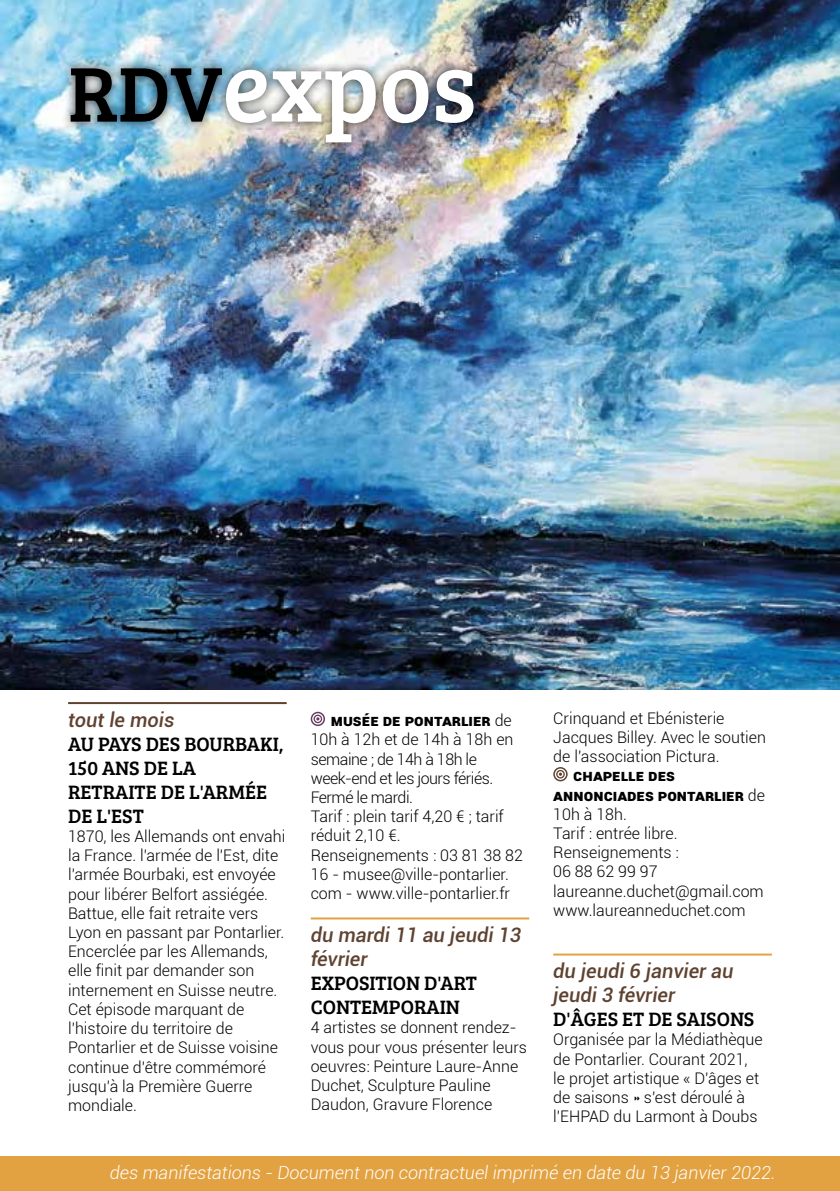
<style>
.page{position:relative;width:840px;height:1191px;background:#fff}
.page>*{position:absolute;margin:0;border:0;box-sizing:border-box;transform-origin:0 0}
.t1{font:100px "Bree Serif";color:#fff}
.t2{font:20px/24px "Bree Serif";color:#000}
.t3{font:italic 500 20px/24px "Roboto";color:#5f4230}
.t4{font:italic 300 18px "Roboto";color:#fff}
.t5{font:300 16px/19.2px "Roboto";color:#000}
.s1{font-size:80px;color:#000}
.s2{font-weight:900}
</style>
<div class="page">
<hr style="left:68px;top:702px;width:218px;height:2px;background:#5f4230">
<hr style="left:310px;top:917px;width:219px;height:2px;background:#e2a242">
<svg style="left:310px;top:711px;width:15px;height:15px"></svg>
<div style="left:312px;top:713px;width:11px;height:11px;border:1px solid #fff;border-radius:50%"></div>
<svg style="left:315px;top:716px;width:5px;height:6px"></svg>
<hr style="left:553px;top:953px;width:218px;height:2px;background:#e2a242">
<svg style="left:553px;top:767px;width:14px;height:14px"></svg>
<div style="left:554px;top:768px;width:11px;height:12px;border:1px solid #fff;border-radius:50%"></div>
<svg style="left:557px;top:771px;width:6px;height:6px"></svg>
<div style="left:0;top:1157px;width:839px;height:34px;background:#e2a242"></div>
<img style="left:0;top:0;width:839px;height:689px">
<div style="left:60px;top:58px;width:423px;height:96px;background:#000;opacity:.75"></div>
<h1 class="t1" style="left:68px;top:14px;width:409px"><span class="s1">RDV</span>expos</h1>
<p class="t3" style="left:68px;top:707px;width:108px">tout le mois</p>
<p class="t2" style="left:68px;top:731px;width:217px">AU PAYS DES BOURBAKI,<br>150 ANS DE LA<br>RETRAITE DE L'ARMÉE<br>DE L'EST</p>
<p class="t5" style="left:68px;top:826px;width:219px">1870, les Allemands ont envahi la France. l'armée de l'Est, dite l'armée Bourbaki, est envoyée pour libérer Belfort assiégée.<br>Battue, elle fait retraite vers<br>Lyon en passant par Pontarlier.<br>Encerclée par les Allemands, elle finit par demander son internement en Suisse neutre.<br>Cet épisode marquant de l'histoire du territoire de<br>Pontarlier et de Suisse voisine continue d'être commémoré jusqu'à la Première Guerre mondiale.</p>
<p class="t5" style="left:310px;top:710px;width:214px;text-indent:20px"><span class="s2">Musée de Pontarlier</span> de<br>10h à 12h et de 14h à 18h en semaine ; de 14h à 18h le week-end et les jours fériés.<br>Fermé le mardi.<br>Tarif : plein tarif 4,20 € ; tarif réduit 2,10 €.<br>Renseignements : 03 81 38 82<br>16 - musee@ville-pontarlier. com - www.ville-pontarlier.fr</p>
<p class="t3" style="left:310px;top:922px;width:212px">du mardi 11 au jeudi 13 février</p>
<p class="t2" style="left:310px;top:970px;width:167px">EXPOSITION D'ART<br>CONTEMPORAIN</p>
<p class="t5" style="left:310px;top:1017px;width:218px">4 artistes se donnent rendez&shy;vous pour vous présenter leurs oeuvres: Peinture Laure-Anne<br>Duchet, Sculpture Pauline<br>Daudon, Gravure Florence</p>
<p class="t5" style="left:553px;top:708px;width:214px">Crinquand et Ebénisterie<br>Jacques Billey. Avec le soutien de l'association Pictura.</p>
<p class="t5" style="left:553px;top:765px;width:213px;text-indent:20px"><span class="s2">Chapelle des<br>Annonciades Pontarlier</span> de<br>10h à 18h.<br>Tarif : entrée libre.<br>Renseignements :<br>06 88 62 99 97 laureanne.duchet@gmail.com www.laureanneduchet.com</p>
<p class="t3" style="left:553px;top:958px;width:181px">du jeudi 6 janvier au jeudi 3 février</p>
<p class="t2" style="left:553px;top:1006px;width:202px">D'ÂGES ET DE SAISONS</p>
<p class="t5" style="left:553px;top:1029px;width:211px">Organisée par la Médiathèque de Pontarlier. Courant 2021, le projet artistique « D'âges et de saisons » s'est déroulé à l'EHPAD du Larmont à Doubs</p>
<p class="t4" style="left:110px;top:1160px;width:666px">des manifestations - Document non contractuel imprimé en date du 13 janvier 2022.</p>
</div>
